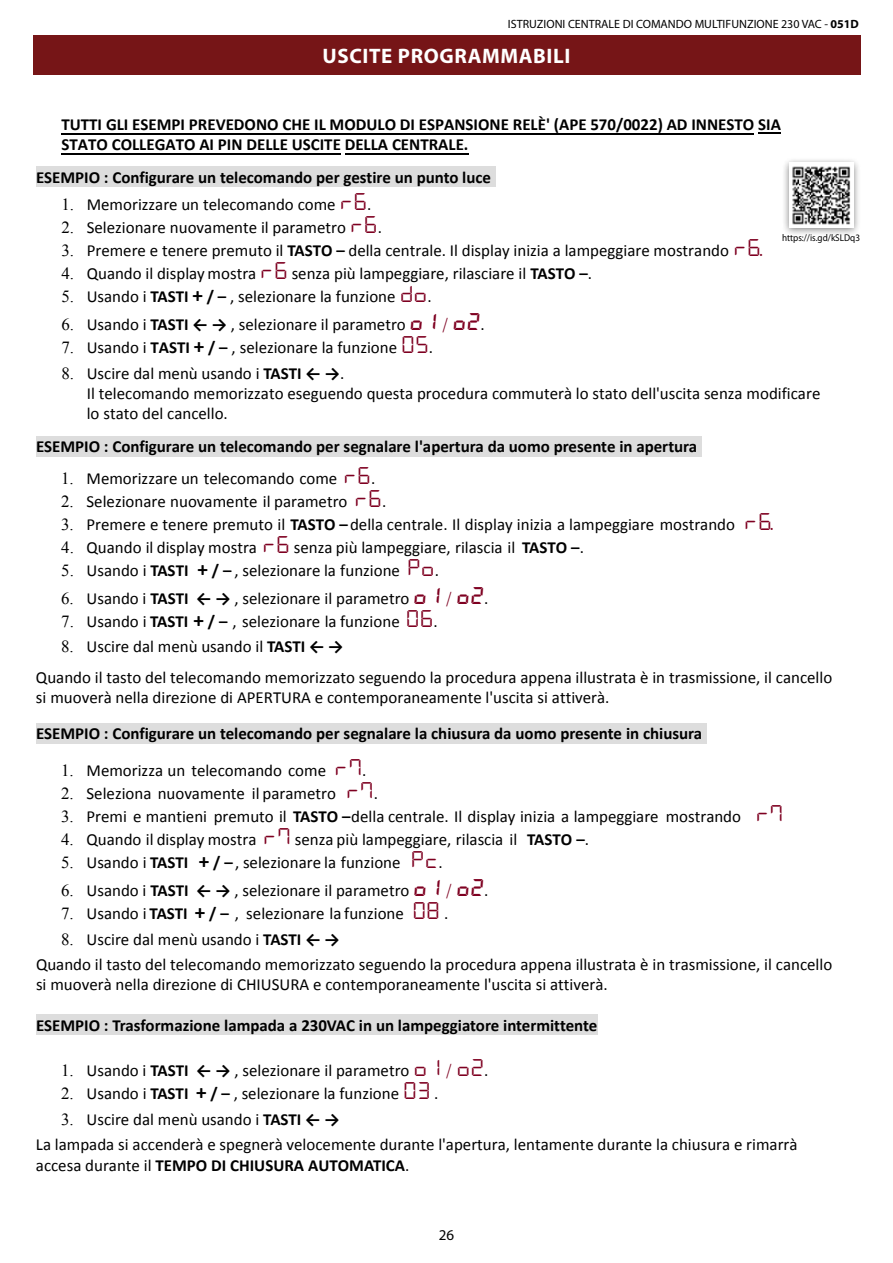
<style>
.page{position:relative;width:893px;height:1263px;background:#fff}
.page>*{position:absolute;margin:0;border:0;box-sizing:border-box;transform-origin:0 0}
.t1{font:700 21px "Myriad Pro";letter-spacing:.03em;color:#fff}
.t2{font:16.95px/20.2px "Calibri";color:#000}
.t3{font:700 16.95px/20.2px "Calibri";color:#000}
.t4{font:15px "Myriad Pro";color:#000}
.t5{font:12px "Myriad Pro";color:#000}
.t6{font:9.75px "Myriad Pro";color:#000;scale:.93 1}
.s1{font-weight:700}
.s2{font-style:inherit}
.s3{font-family:"Times New Roman"}
.s4{font-family:"DSEG7 Classic";color:#7e0021}
.s5{font-weight:700;font-size:21.15px}
.s6{font-family:"DSEG7 Classic";font-weight:700;font-style:italic;color:#7e0021}
.s7{font-family:"Lucida Sans Unicode";color:#7e0021}
.s8{font-weight:400}
</style>
<div class="page">
<div style="left:33px;top:35px;width:827px;height:40px;background:#761517"></div>
<div style="left:36px;top:166px;width:459px;height:21px;background:#ddd"></div>
<div style="left:36px;top:436px;width:665px;height:21px;background:#ddd"></div>
<div style="left:36px;top:723px;width:670px;height:21px;background:#ddd"></div>
<div style="left:36px;top:1014px;width:561px;height:21px;background:#ddd"></div>
<hr style="left:345px;top:153px;width:123px;height:1px;background:#000">
<hr style="left:62px;top:153px;width:279px;height:1px;background:#000">
<svg style="left:758px;top:133px;width:23px;height:1px"></svg>
<hr style="left:62px;top:133px;width:692px;height:2px;background:#000">
<div style="left:781px;top:157px;width:80px;height:80px;background:#000;opacity:.5"></div>
<img style="left:789px;top:162px;width:64px;height:65px">
<p class="t5" style="left:508px;top:17px;width:352px">ISTRUZIONI CENTRALE DI COMANDO MULTIFUNZIONE 230 VAC - <span class="s1">051D</span></p>
<p class="t1" style="left:322px;top:42px;width:250px">USCITE PROGRAMMABILI</p>
<p class="t3" style="left:61px;top:113px;width:721px">TUTTI GLI ESEMPI PREVEDONO CHE IL <span class="s2">MODULO DI ESPANSIONE RELÈ' (APE 570/0022)</span> AD INNESTO SIA<br>STATO COLLEGATO AI PIN DELLE USCITE DELLA CENTRALE.</p>
<p class="t3" style="left:36px;top:166px;width:457px">ESEMPIO : Configurare un telecomando per gestire un punto luce</p>
<p class="t2" style="left:61px;top:193px;width:312px"><span class="s3">1.</span> Memorizzare un telecomando come <span class="s4">r6</span>.</p>
<p class="t2" style="left:61px;top:216px;width:322px"><span class="s3">2.</span> Selezionare nuovamente il parametro <span class="s4">r6</span>.</p>
<p class="t2" style="left:61px;top:239px;width:703px"><span class="s3">3.</span> Premere e tenere premuto il <span class="s1">TASTO –</span> della centrale. Il display inizia a lampeggiare mostrando <span class="s4">r6.</span></p>
<p class="t2" style="left:61px;top:262px;width:532px"><span class="s3">4.</span> Quando il display mostra <span class="s4">r6</span> senza più lampeggiare, rilasciare il <span class="s1">TASTO –</span>.</p>
<p class="t2" style="left:61px;top:285px;width:372px"><span class="s3">5.</span> Usando i <span class="s1">TASTI</span> <span class="s5">+</span> <span class="s1">/ –</span> , selezionare la funzione <span class="s4">do</span>.</p>
<p class="t2" style="left:61px;top:313px;width:425px"><span class="s3">6.</span> Usando i <span class="s1">TASTI ← →</span> , selezionare il parametro <span class="s6">o1</span> <span class="s7">/</span> <span class="s6">o2</span>.</p>
<p class="t2" style="left:61px;top:337px;width:373px"><span class="s3">7.</span> Usando i <span class="s1">TASTI</span> <span class="s5">+</span> <span class="s1">/ –</span> , selezionare la funzione <span class="s4">05</span>.</p>
<p class="t2" style="left:87px;top:362px;width:735px;text-indent:-25px"><span class="s3">8.</span> Uscire dal menù usando i <span class="s1">TASTI ← →</span>.<br>Il telecomando memorizzato eseguendo questa procedura commuterà lo stato dell'uscita senza modificare lo stato del cancello.</p>
<p class="t3" style="left:36px;top:436px;width:663px">ESEMPIO : Configurare un telecomando per segnalare l'apertura da uomo presente in apertura</p>
<p class="t2" style="left:61px;top:467px;width:316px"><span class="s3">1.</span> Memorizzare un telecomando come <span class="s4">r6</span>.</p>
<p class="t2" style="left:61px;top:490px;width:327px"><span class="s3">2.</span> Selezionare nuovamente il parametro <span class="s4">r6</span>.</p>
<p class="t2" style="left:61px;top:513px;width:714px"><span class="s3">3.</span> Premere e tenere premuto il <span class="s1">TASTO –</span> della centrale. Il display inizia a lampeggiare mostrando <span class="s4">r6.</span></p>
<p class="t2" style="left:61px;top:536px;width:524px"><span class="s3">4.</span> Quando il display mostra <span class="s4">r6</span> senza più lampeggiare, rilascia il <span class="s1">TASTO –</span>.</p>
<p class="t2" style="left:61px;top:559px;width:379px"><span class="s3">5.</span> Usando i <span class="s1">TASTI</span> <span class="s5">+</span> <span class="s1">/ –</span> , selezionare la funzione <span class="s4">Po</span>.</p>
<p class="t2" style="left:61px;top:587px;width:429px"><span class="s3">6.</span> Usando i <span class="s1">TASTI ← →</span> , selezionare il parametro <span class="s6">o1</span> <span class="s7">/</span> <span class="s6">o2</span>.</p>
<p class="t2" style="left:61px;top:610px;width:378px"><span class="s3">7.</span> Usando i <span class="s1">TASTI</span> <span class="s5">+</span> <span class="s1">/ –</span> , selezionare la funzione <span class="s4">06</span>.</p>
<p class="t2" style="left:36px;top:630px;width:798px;line-height:30.6px;text-indent:25px"><span class="s3">8.</span> Uscire dal menù usando il <span class="s1">TASTI ← →<br></span>Quando il tasto del telecomando memorizzato seguendo la procedura appena illustrata è in trasmissione, il cancello</p>
<p class="t2" style="left:36px;top:687px;width:575px">si muoverà nella direzione di APERTURA e contemporaneamente l'uscita si attiverà.</p>
<p class="t3" style="left:36px;top:723px;width:668px">ESEMPIO : Configurare un telecomando per segnalare la chiusura da uomo presente in chiusura</p>
<p class="t2" style="left:61px;top:759px;width:307px"><span class="s3">1.</span> Memorizza un telecomando come <span class="s4">r7</span>.</p>
<p class="t2" style="left:61px;top:782px;width:318px"><span class="s3">2.</span> Seleziona nuovamente il parametro <span class="s4">r7</span>.</p>
<p class="t2" style="left:61px;top:805px;width:724px"><span class="s3">3.</span> Premi e mantieni premuto il <span class="s1">TASTO –</span>della centrale. Il display inizia a lampeggiare mostrando <span class="s4">r7</span></p>
<p class="t2" style="left:61px;top:828px;width:529px"><span class="s3">4.</span> Quando il display mostra <span class="s4">r7</span> senza più lampeggiare, rilascia il <span class="s1">TASTO –</span>.</p>
<p class="t2" style="left:61px;top:851px;width:383px"><span class="s3">5.</span> Usando i <span class="s1">TASTI</span> <span class="s5">+</span> <span class="s1">/ –</span> , selezionare la funzione <span class="s4">PC</span>.</p>
<p class="t2" style="left:61px;top:879px;width:429px"><span class="s3">6.</span> Usando i <span class="s1">TASTI ← →</span> , selezionare il parametro <span class="s6">o1</span> <span class="s7">/</span> <span class="s6">o2</span>.</p>
<p class="t2" style="left:61px;top:902px;width:389px"><span class="s3">7.</span> Usando i <span class="s1">TASTI</span> <span class="s5">+</span> <span class="s1">/ –</span> , selezionare la funzione <span class="s4">08</span> .</p>
<p class="t2" style="left:36px;top:926px;width:798px;line-height:25px;text-indent:25px"><span class="s3">8.</span> Uscire dal menù usando i <span class="s1">TASTI ← →<br></span>Quando il tasto del telecomando memorizzato seguendo la procedura appena illustrata è in trasmissione, il cancello</p>
<p class="t2" style="left:36px;top:974px;width:573px">si muoverà nella direzione di CHIUSURA e contemporaneamente l'uscita si attiverà.</p>
<p class="t3" style="left:36px;top:1014px;width:563px">ESEMPIO : Trasformazione lampada a 230VAC in un lampeggiatore intermittente</p>
<p class="t2" style="left:61px;top:1060px;width:429px"><span class="s3">1.</span> Usando i <span class="s1">TASTI ← →</span> , selezionare il parametro <span class="s4">o1</span> <span class="s7">/</span> <span class="s4">o2</span>.</p>
<p class="t2" style="left:61px;top:1083px;width:379px"><span class="s3">2.</span> Usando i <span class="s1">TASTI</span> <span class="s5">+</span> <span class="s1">/ –</span> , selezionare la funzione <span class="s4">03</span> .</p>
<p class="t2" style="left:36px;top:1106px;width:763px;line-height:24.9px;text-indent:25px"><span class="s3">3.</span> Uscire dal menù usando i <span class="s1">TASTI ← →<br></span>La lampada si accenderà e spegnerà velocemente durante l'apertura, lentamente durante la chiusura e rimarrà</p>
<p class="t3" style="left:36px;top:1154px;width:375px"><span class="s8">accesa durante il</span> TEMPO DI CHIUSURA AUTOMATICA<span class="s8">.</span></p>
<p class="t6" style="left:782px;top:231px;width:85px">https://is.gd/kSLDq3</p>
<p class="t4" style="left:439px;top:1226px;width:17px">26</p>
</div>
